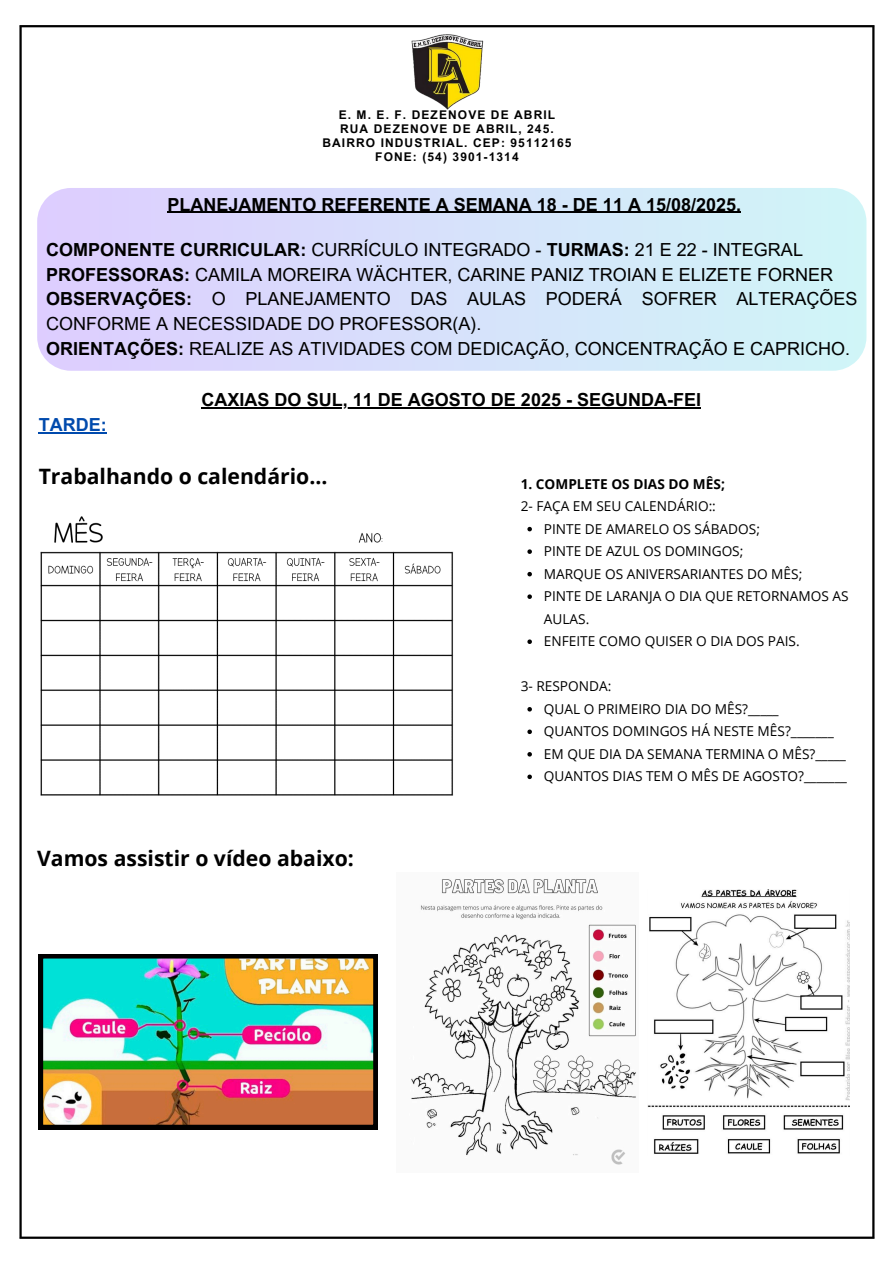
<style>
.page{position:relative;width:894px;height:1264px;background:#fff}
.page>*{position:absolute;margin:0;border:0;box-sizing:border-box;transform-origin:0 0}
.t1{font:700 21.15px "Open Sans";color:#000}
.t2{font:18px/24.8px "Arial MT Pro";color:#000}
.t3{font:700 18px "Arial MT Pro";color:#000}
.t4{font:700 18px "Arial MT Pro";color:#004aad}
.t5{font:13.65px/22.5px "Open Sans";color:#000}
.t6{font:700 12px "Arial MT Pro";letter-spacing:.09em;color:#000}
.s1{font-weight:700}
</style>
<div class="page">
<hr style="left:19px;top:27px;width:3px;height:1209px;background:#000">
<hr style="left:872px;top:27px;width:2px;height:1209px;background:#000">
<hr style="left:19px;top:25px;width:855px;height:2px;background:#000">
<hr style="left:19px;top:1236px;width:855px;height:2px;background:#000">
<img style="left:411px;top:34px;width:73px;height:76px">
<svg style="left:37px;top:188px;width:829px;height:183px;background:#d6e0f9"></svg>
<img style="left:39px;top:954px;width:338px;height:175px">
<img style="left:411px;top:879px;width:225px;height:286px">
<img style="left:647px;top:889px;width:202px;height:265px">
<hr style="left:201px;top:407px;width:500px;height:1px;background:#000">
<hr style="left:39px;top:432px;width:68px;height:1px;background:#004aad">
<hr style="left:167px;top:212px;width:574px;height:1px;background:#000">
<img style="left:40px;top:516px;width:414px;height:280px">
<svg style="left:527px;top:527px;width:4px;height:4px"></svg>
<svg style="left:527px;top:549px;width:4px;height:5px"></svg>
<svg style="left:527px;top:572px;width:4px;height:4px"></svg>
<svg style="left:527px;top:594px;width:4px;height:5px"></svg>
<svg style="left:527px;top:639px;width:4px;height:5px"></svg>
<svg style="left:527px;top:707px;width:4px;height:4px"></svg>
<svg style="left:527px;top:729px;width:4px;height:5px"></svg>
<svg style="left:527px;top:752px;width:4px;height:4px"></svg>
<svg style="left:527px;top:774px;width:4px;height:5px"></svg>
<h1 class="t6" style="left:338px;top:110px;width:218px">E. M. E. F. DEZENOVE DE ABRIL</h1>
<p class="t6" style="left:340px;top:124px;width:215px">RUA DEZENOVE DE ABRIL, 245.</p>
<h5 class="t6" style="left:322px;top:138px;width:250px">BAIRRO INDUSTRIAL. CEP: 95112165</h5>
<h6 class="t6" style="left:375px;top:152px;width:145px">FONE: (54) 3901-1314</h6>
<h2 class="t3" style="left:167px;top:198px;width:575px">PLANEJAMENTO REFERENTE A SEMANA 18 - DE 11 A 15/08/2025.</h2>
<h4 class="t2" style="left:46px;top:239px;width:812px"><span class="s1">COMPONENTE CURRICULAR:</span> CURRÍCULO INTEGRADO - <span class="s1">TURMAS:</span> 21 E 22 - INTEGRAL <span class="s1">PROFESSORAS:</span> CAMILA MOREIRA WÄCHTER, CARINE PANIZ TROIAN E ELIZETE FORNER <span class="s1">OBSERVAÇÕES:</span> O PLANEJAMENTO DAS AULAS PODERÁ SOFRER ALTERAÇÕES CONFORME A NECESSIDADE DO PROFESSOR(A).<br><span class="s1">ORIENTAÇÕES:</span> REALIZE AS ATIVIDADES COM DEDICAÇÃO, CONCENTRAÇÃO E CAPRICHO.</h4>
<h2 class="t4" style="left:39px;top:418px;width:70px">TARDE:</h2>
<h2 class="t3" style="left:201px;top:393px;width:501px">CAXIAS DO SUL, 11 DE AGOSTO DE 2025 - SEGUNDA-FEI</h2>
<h6 class="t1" style="left:39px;top:461px;width:290px">Trabalhando o calendário...</h6>
<h6 class="t1" style="left:37px;top:843px;width:318px">Vamos assistir o vídeo abaixo:</h6>
<h6 class="t5" style="left:520px;top:472px;width:206px"><span class="s1">1. COMPLETE OS DIAS DO MÊS;<br></span>2- FAÇA EM SEU CALENDÁRIO::</h6>
<h5 class="t5" style="left:543px;top:517px;width:217px">PINTE DE AMARELO OS SÁBADOS;</h5>
<h6 class="t5" style="left:543px;top:539px;width:201px">PINTE DE AZUL OS DOMINGOS;</h6>
<h6 class="t5" style="left:543px;top:562px;width:260px">MARQUE OS ANIVERSARIANTES DO MÊS;</h6>
<h6 class="t5" style="left:543px;top:584px;width:306px">PINTE DE LARANJA O DIA QUE RETORNAMOS AS<br>AULAS.</h6>
<h6 class="t5" style="left:543px;top:629px;width:257px">ENFEITE COMO QUISER O DIA DOS PAIS.</h6>
<h1 class="t5" style="left:520px;top:674px;width:92px">3- RESPONDA:</h1>
<p class="t5" style="left:543px;top:697px;width:236px">QUAL O PRIMEIRO DIA DO MÊS?_____</p>
<p class="t5" style="left:543px;top:719px;width:291px">QUANTOS DOMINGOS HÁ NESTE MÊS?_______</p>
<p class="t5" style="left:543px;top:742px;width:304px">EM QUE DIA DA SEMANA TERMINA O MÊS?_____<br>QUANTOS DIAS TEM O MÊS DE AGOSTO?_______</p>
</div>
